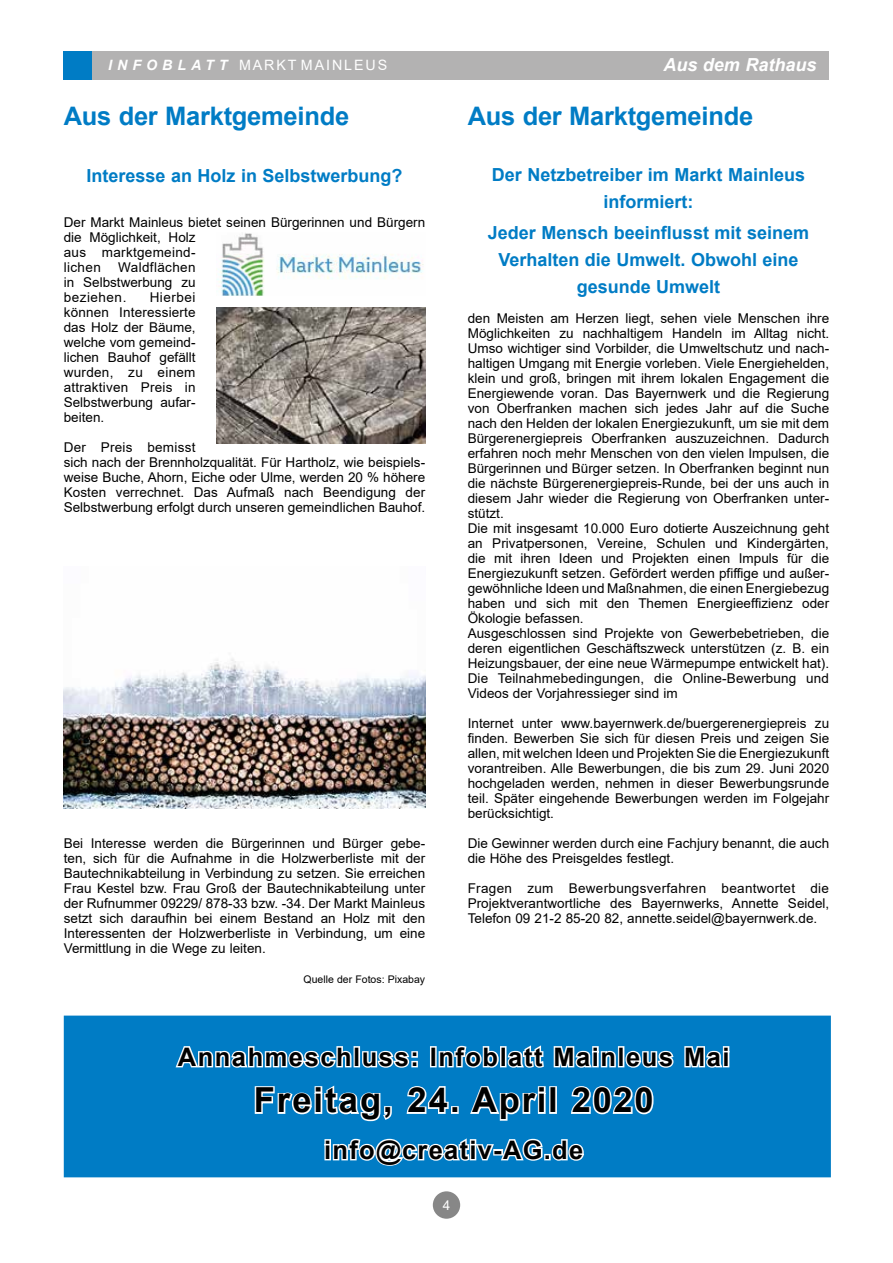
<style>
.page{position:relative;width:893px;height:1263px;background:#fff}
.page>*{position:absolute;margin:0;border:0;box-sizing:border-box;transform-origin:0 0}
.t1{font:700 34.5px "Arial";letter-spacing:.055em;color:#000}
.t2{font:700 25.5px "Arial";letter-spacing:.06em;color:#000}
.t3{font:700 25.5px "Arial";letter-spacing:-.01em;color:#007cc5}
.t4{font:700 18px/27px "Arial";color:#007cc5;text-align:center}
.t5{font:italic 700 18px "Arial";color:#fff}
.t6{font:14.25px "Arial";letter-spacing:.135em;color:#fff}
.t7{font:13.5px/15px "Arial";color:#000;text-align:justify}
.t8{font:13.5px "Arial";color:#fff}
.t9{font:10.5px "Arial";color:#000}
.s1{font-weight:700;font-style:italic}
</style>
<div class="page">
<div style="left:64px;top:51px;width:765px;height:28px;background:#b3b2b2"></div>
<div style="left:64px;top:51px;width:28px;height:28px;background:#007cc5"></div>
<div style="left:433px;top:1191px;width:27px;height:28px;background:#878787;border-radius:50%"></div>
<img style="left:64px;top:658px;width:361px;height:150px">
<img style="left:217px;top:307px;width:208px;height:136px">
<img style="left:217px;top:233px;width:207px;height:62px">
<div style="left:65px;top:1016px;width:765px;height:160px;background:#007cc5"></div>
<svg style="left:175px;top:1046px;width:177px;height:22px"></svg>
<div style="left:354px;top:1046px;width:6px;height:21px;border:3px solid #fff"></div>
<svg style="left:362px;top:1050px;width:48px;height:18px"></svg>
<div style="left:411px;top:1051px;width:7px;height:7px;border:3px solid #fff"></div>
<div style="left:411px;top:1061px;width:7px;height:6px;border:3px solid #fff"></div>
<div style="left:430px;top:1046px;width:7px;height:21px;border:3px solid #fff"></div>
<svg style="left:438px;top:1045px;width:106px;height:23px"></svg>
<svg style="left:553px;top:1046px;width:63px;height:22px"></svg>
<div style="left:618px;top:1046px;width:6px;height:21px;border:3px solid #fff"></div>
<svg style="left:623px;top:1048px;width:51px;height:20px"></svg>
<svg style="left:684px;top:1046px;width:45px;height:22px"></svg>
<div style="left:723px;top:1051px;width:6px;height:16px;border:3px solid #fff"></div>
<svg style="left:254px;top:1085px;width:400px;height:81px"></svg>
<div style="left:64px;top:1015px;width:767px;height:162px;border:2px solid #007cc5"></div>
<p class="t6" style="left:108px;top:55px;width:281px"><span class="s1">I N F O B L AT T</span> MARKT MAINLEUS</p>
<h2 class="t3" style="left:64px;top:98px;width:287px">Aus der Marktgemeinde</h2>
<h3 class="t4" style="left:86px;top:162px;width:318px">Interesse an Holz in Selbstwerbung?</h3>
<p class="t7" style="left:64px;top:214px;width:363px;text-align:left">Der Markt Mainleus bietet seinen Bürgerinnen und Bürgern die Möglichkeit, Holz<br>aus marktgemeind-<br>lichen</p>
<p class="t7" style="left:64px;top:259px;width:133px;text-indent:54px">Waldflächen in Selbstwerbung zu beziehen.</p>
<p class="t7" style="left:64px;top:289px;width:133px;text-indent:86px">Hierbei können Interessierte das Holz der Bäume, welche vom gemeind&shy;lichen Bauhof gefällt wurden, zu einem attraktiven Preis in Selbstwerbung aufar&shy;beiten.</p>
<p class="t7" style="left:64px;top:439px;width:363px;text-align:left">Der Preis bemisst<br>sich nach der Brennholzqualität. Für Hartholz, wie beispiels&shy;weise Buche, Ahorn, Eiche oder Ulme, werden 20 % höhere Kosten verrechnet. Das Aufmaß nach Beendigung der Selbstwerbung erfolgt durch unseren gemeindlichen Bauhof.</p>
<p class="t7" style="left:64px;top:835px;width:363px">Bei Interesse werden die Bürgerinnen und Bürger gebe&shy;ten, sich für die Aufnahme in die Holzwerberliste mit der Bautechnikabteilung in Verbindung zu setzen. Sie erreichen Frau Kestel bzw. Frau Groß der Bautechnikabteilung unter der Rufnummer 09229/ 878-33 bzw. -34. Der Markt Mainleus setzt sich daraufhin bei einem Bestand an Holz mit den Interessenten der Holzwerberliste in Verbindung, um eine Vermittlung in die Wege zu leiten.</p>
<p class="t9" style="left:304px;top:972px;width:123px">Quelle der Fotos: Pixabay</p>
<h3 class="t5" style="left:663px;top:53px;width:155px">Aus dem Rathaus</h3>
<h2 class="t3" style="left:468px;top:98px;width:287px">Aus der Marktgemeinde</h2>
<h3 class="t4" style="left:492px;top:161px;width:315px">Der Netzbetreiber im Markt Mainleus informiert:</h3>
<h3 class="t4" style="left:488px;top:220px;width:323px">Jeder Mensch beeinflusst mit seinem<br>Verhalten die Umwelt. Obwohl eine gesunde Umwelt</h3>
<p class="t7" style="left:468px;top:311px;width:363px;text-align:left">den Meisten am Herzen liegt, sehen viele Menschen ihre Möglichkeiten zu nachhaltigem Handeln im Alltag nicht.<br>Umso wichtiger sind Vorbilder, die Umweltschutz und nach&shy;haltigen Umgang mit Energie vorleben. Viele Energiehelden, klein und groß, bringen mit ihrem lokalen Engagement die Energiewende voran. Das Bayernwerk und die Regierung von Oberfranken machen sich jedes Jahr auf die Suche nach den Helden der lokalen Energiezukunft, um sie mit dem Bürgerenergiepreis Oberfranken auszuzeichnen. Dadurch erfahren noch mehr Menschen von den vielen Impulsen, die Bürgerinnen und Bürger setzen. In Oberfranken beginnt nun die nächste Bürgerenergiepreis-Runde, bei der uns auch in diesem Jahr wieder die Regierung von Oberfranken unter&shy;stützt.<br>Die mit insgesamt 10.000 Euro dotierte Auszeichnung geht an Privatpersonen, Vereine, Schulen und Kindergärten, die mit ihren Ideen und Projekten einen Impuls für die Energiezukunft setzen. Gefördert werden pfiffige und außer&shy;gewöhnliche Ideen und Maßnahmen, die einen Energiebezug haben und sich mit den Themen Energieeffizienz oder Ökologie befassen.<br>Ausgeschlossen sind Projekte von Gewerbebetrieben, die deren eigentlichen Geschäftszweck unterstützen (z. B. ein Heizungsbauer, der eine neue Wärmepumpe entwickelt hat).<br>Die Teilnahmebedingungen, die Online-Bewerbung und Videos der Vorjahressieger sind im</p>
<p class="t7" style="left:468px;top:716px;width:363px">Internet unter www.bayernwerk.de/buergerenergiepreis zu finden. Bewerben Sie sich für diesen Preis und zeigen Sie allen, mit welchen Ideen und Projekten Sie die Energiezukunft vorantreiben. Alle Bewerbungen, die bis zum 29. Juni 2020 hochgeladen werden, nehmen in dieser Bewerbungsrunde teil. Später eingehende Bewerbungen werden im Folgejahr berücksichtigt.</p>
<p class="t7" style="left:468px;top:836px;width:363px">Die Gewinner werden durch eine Fachjury benannt, die auch die Höhe des Preisgeldes festlegt.</p>
<p class="t7" style="left:468px;top:881px;width:363px">Fragen zum Bewerbungsverfahren beantwortet die Projektverantwortliche des Bayernwerks, Annette Seidel, Telefon 09 21-2 85-20 82, annette.seidel@bayernwerk.de.</p>
<h2 class="t2" style="left:178px;top:1039px;width:553px">Annahmeschluss: Infoblatt Mainleus Mai</h2>
<h1 class="t1" style="left:254px;top:1076px;width:401px">Freitag, 24. April 2020</h1>
<h2 class="t2" style="left:324px;top:1132px;width:261px">info@creativ-AG.de</h2>
<p class="t8" style="left:443px;top:1195px;width:9px">4</p>
</div>
